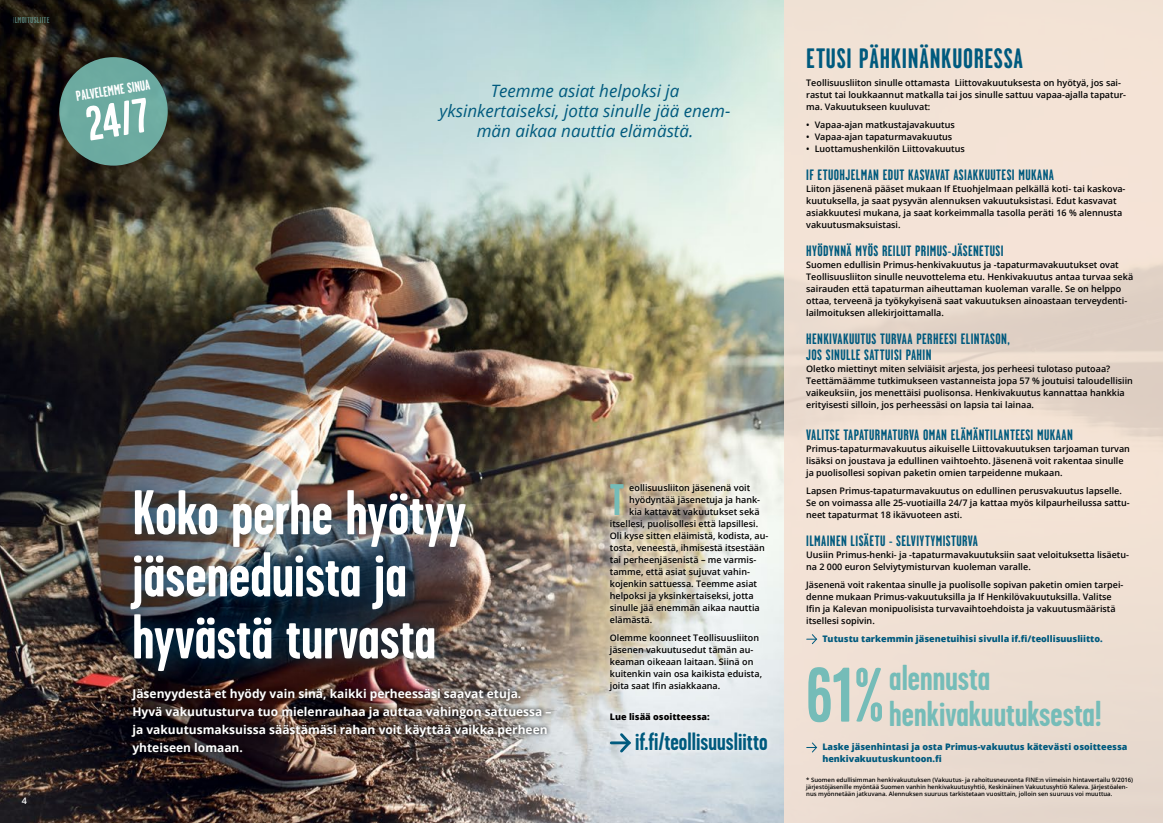
<style>
.page{position:relative;width:1163px;height:823px;background:#fff}
.page>*{position:absolute;margin:0;border:0;box-sizing:border-box;transform-origin:0 0}
.t1{font:700 77px "Garage Gothic Caps For If";color:#75bcb8}
.t2{font:700 63px/62px "Garage Gothic For If";color:#fff}
.t3{font:700 48.3px "Garage Gothic Caps For If";color:#fff}
.t4{font:700 44px "Garage Gothic Caps For If";color:#75bcb8}
.t5{font:700 36px/36px "Garage Gothic For If";color:#75bcb8}
.t6{font:700 28px "Garage Gothic For If";letter-spacing:.025em;color:#005a7e}
.t7{font:700 25px "Garage Gothic For If";color:#005a7e}
.t8{font:italic 17px/20px "Open Sans";color:#005a7e;text-align:center}
.t9{font:700 15px/16px "Garage Gothic For If";letter-spacing:.025em;color:#005a7e}
.t10{font:700 14.3px "Garage Gothic Caps For If";color:#fff}
.t11{font:700 12px/18px "Open Sans";color:#fff}
.t12{font:600 9px/12px "Open Sans";color:#000}
.t13{font:800 9px/12px "Open Sans";color:#005a7e}
.t14{font:800 9px "Open Sans";color:#000}
.t15{font:700 9px "Garage Gothic For If";letter-spacing:.025em;color:#75bcb8}
.t16{font:600 9px "Open Sans";color:#fff}
.t17{font:600 6px/7px "Open Sans";color:#000}
</style>
<div class="page">
<img style="left:0;top:0;width:784px;height:822px">
<div style="left:116px;top:475px;width:364px;height:210px;background:#003c5d;opacity:.75"></div>
<div style="left:127px;top:683px;width:428px;height:75px;background:#000;opacity:.86"></div>
<div style="left:784px;top:0;width:378px;height:822px;background:#f4e1d4"></div>
<div style="left:59px;top:57px;width:109px;height:108px;background:#6caaa0;border-radius:50%"></div>
<div style="left:604px;top:479px;width:168px;height:274px;background:#fff;opacity:.82"></div>
<svg style="left:806px;top:634px;width:11px;height:10px"></svg>
<svg style="left:806px;top:742px;width:11px;height:11px"></svg>
<svg style="left:611px;top:730px;width:21px;height:24px"></svg>
<p class="t15" style="left:13px;top:15px;width:38px">ILMOITUSLIITE</p>
<h3 class="t10" style="left:75px;top:88px;width:76px;rotate:-9deg">Palvelemme sinua</h3>
<h3 class="t3" style="left:82px;top:98px;width:64px;rotate:-9deg">24/7</h3>
<h3 class="t8" style="left:439px;top:80px;width:292px">Teemme asiat helpoksi ja yksinkertaiseksi, jotta sinulle jää enem&shy;män aikaa nauttia elämästä.</h3>
<p class="t16" style="left:22px;top:794px;width:7px">4</p>
<h2 class="t2" style="left:132px;top:483px;width:335px">Koko perhe hyötyy jäseneduista ja hyvästä turvasta</h2>
<h3 class="t11" style="left:132px;top:684px;width:420px">Jäsenyydestä et hyödy vain sinä, kaikki perheessäsi saavat etuja.<br>Hyvä vakuutusturva tuo mielenrauhaa ja auttaa vahingon sattuessa – ja vakuutusmaksuissa säästämäsi rahan voit käyttää vaikka perheen yhteiseen lomaan.</h3>
<p class="t12" style="left:629px;top:481px;width:122px">eollisuusliiton jäsenenä voit</p>
<p class="t12" style="left:629px;top:493px;width:132px">hyödyntää jäsenetuja ja hank-</p>
<p class="t12" style="left:629px;top:505px;width:132px">kia kattavat vakuutukset sekä</p>
<p class="t12" style="left:609px;top:517px;width:150px">itsellesi, puolisollesi että lapsillesi.</p>
<p class="t12" style="left:609px;top:529px;width:160px">Oli kyse sitten eläimistä, kodista, au-</p>
<p class="t12" style="left:609px;top:541px;width:156px">tosta, veneestä, ihmisestä itsestään</p>
<p class="t12" style="left:609px;top:553px;width:148px">tai perheenjäsenistä – me varmis-</p>
<p class="t12" style="left:609px;top:565px;width:142px">tamme, että asiat sujuvat vahin-</p>
<p class="t12" style="left:609px;top:577px;width:149px">kojenkin sattuessa. Teemme asiat</p>
<p class="t12" style="left:609px;top:589px;width:145px">helpoksi ja yksinkertaiseksi, jotta</p>
<p class="t12" style="left:609px;top:601px;width:151px">sinulle jää enemmän aikaa nauttia</p>
<p class="t12" style="left:609px;top:613px;width:44px">elämästä.</p>
<p class="t12" style="left:609px;top:631px;width:154px">Olemme koonneet Teollisuusliiton jäsenen vakuutusedut tämän au&shy;keaman oikeaan laitaan. Siinä on kuitenkin vain osa kaikista eduista, joita saat Ifin asiakkaana.</p>
<p class="t14" style="left:609px;top:709px;width:101px">Lue lisää osoitteessa:</p>
<h3 class="t7" style="left:635px;top:727px;width:134px">if.fi/teollisuusliitto</h3>
<h3 class="t4" style="left:609px;top:476px;width:16px">T</h3>
<h3 class="t6" style="left:806px;top:43px;width:218px">ETUSI PÄHKINÄNKUORESSA</h3>
<p class="t12" style="left:806px;top:76px;width:321px">Teollisuusliiton sinulle ottamasta Liittovakuutuksesta on hyötyä, jos sai&shy;rastut tai loukkaannut matkalla tai jos sinulle sattuu vapaa-ajalla tapatur&shy;ma. Vakuutukseen kuuluvat:</p>
<p class="t12" style="left:806px;top:118px;width:150px">• Vapaa-ajan matkustajavakuutus</p>
<p class="t12" style="left:806px;top:130px;width:148px">• Vapaa-ajan tapaturmavakuutus</p>
<p class="t12" style="left:806px;top:142px;width:160px">• Luottamushenkilön Liittovakuutus</p>
<h3 class="t9" style="left:806px;top:167px;width:249px">IF ETUOHJELMAN EDUT KASVAVAT ASIAKKUUTESI MUKANA</h3>
<p class="t12" style="left:806px;top:182px;width:321px">Liiton jäsenenä pääset mukaan If Etuohjelmaan pelkällä koti- tai kaskova&shy;kuutuksella, ja saat pysyvän alennuksen vakuutuksistasi. Edut kasvavat asiakkuutesi mukana, ja saat korkeimmalla tasolla peräti 16 % alennusta vakuutusmaksuistasi.</p>
<h3 class="t9" style="left:806px;top:243px;width:199px">HYÖDYNNÄ MYÖS REILUT PRIMUS-JÄSENETUSI</h3>
<p class="t12" style="left:806px;top:258px;width:328px">Suomen edullisin Primus-henkivakuutus ja -tapaturmavakuutukset ovat Teollisuusliiton sinulle neuvottelema etu. Henkivakuutus antaa turvaa sekä sairauden että tapaturman aiheuttaman kuoleman varalle. Se on helppo ottaa, terveenä ja työkykyisenä saat vakuutuksen ainoastaan terveydenti&shy;lailmoituksen allekirjoittamalla.</p>
<h3 class="t9" style="left:806px;top:331px;width:205px">HENKIVAKUUTUS TURVAA PERHEESI ELINTASON,<br>JOS SINULLE SATTUISI PAHIN</h3>
<p class="t12" style="left:806px;top:362px;width:328px">Oletko miettinyt miten selviäisit arjesta, jos perheesi tulotaso putoaa?<br>Teettämäämme tutkimukseen vastanneista jopa 57 % joutuisi taloudellisiin vaikeuksiin, jos menettäisi puolisonsa. Henkivakuutus kannattaa hankkia erityisesti silloin, jos perheessäsi on lapsia tai lainaa.</p>
<h3 class="t9" style="left:806px;top:427px;width:268px">VALITSE TAPATURMATURVA OMAN ELÄMÄNTILANTEESI MUKAAN</h3>
<p class="t12" style="left:806px;top:442px;width:325px">Primus-tapaturmavakuutus aikuiselle Liittovakuutuksen tarjoaman turvan lisäksi on joustava ja edullinen vaihtoehto. Jäsenenä voit rakentaa sinulle ja puolisollesi sopivan paketin omien tarpeidenne mukaan.</p>
<p class="t12" style="left:806px;top:484px;width:325px">Lapsen Primus-tapaturmavakuutus on edullinen perusvakuutus lapselle.<br>Se on voimassa alle 25-vuotiailla 24/7 ja kattaa myös kilpaurheilussa sattu&shy;neet tapaturmat 18 ikävuoteen asti.</p>
<h3 class="t9" style="left:806px;top:533px;width:173px">ILMAINEN LISÄETU - SELVIYTYMISTURVA</h3>
<p class="t12" style="left:806px;top:548px;width:324px">Uusiin Primus-henki- ja -tapaturmavakuutuksiin saat veloituksetta lisäetu&shy;na 2 000 euron Selviytymisturvan kuoleman varalle.</p>
<p class="t12" style="left:806px;top:578px;width:319px">Jäsenenä voit rakentaa sinulle ja puolisolle sopivan paketin omien tarpei&shy;denne mukaan Primus-vakuutuksilla ja If Henkilövakuutuksilla. Valitse Ifin ja Kalevan monipuolisista turvavaihtoehdoista ja vakuutusmääristä itsellesi sopivin.</p>
<p class="t13" style="left:822px;top:632px;width:282px">Tutustu tarkemmin jäsenetuihisi sivulla if.fi/teollisuusliitto.</p>
<h3 class="t5" style="left:889px;top:660px;width:214px">alennusta henkivakuutuksesta!</h3>
<p class="t13" style="left:822px;top:740px;width:306px">Laske jäsenhintasi ja osta Primus-vakuutus kätevästi osoitteessa henkivakuutuskuntoon.fi</p>
<h1 class="t1" style="left:806px;top:653px;width:80px">61%</h1>
<p class="t17" style="left:806px;top:775px;width:328px">* Suomen edullisimman henkivakuutuksen (Vakuutus- ja rahoitusneuvonta FINE:n viimeisin hintavertailu 9/2016) järjestöjäsenille myöntää Suomen vanhin henkivakuutusyhtiö, Keskinäinen Vakuutusyhtiö Kaleva. Järjestöalen&shy;nus myönnetään jatkuvana. Alennuksen suuruus tarkistetaan vuosittain, jolloin sen suuruus voi muuttua.</p>
</div>
